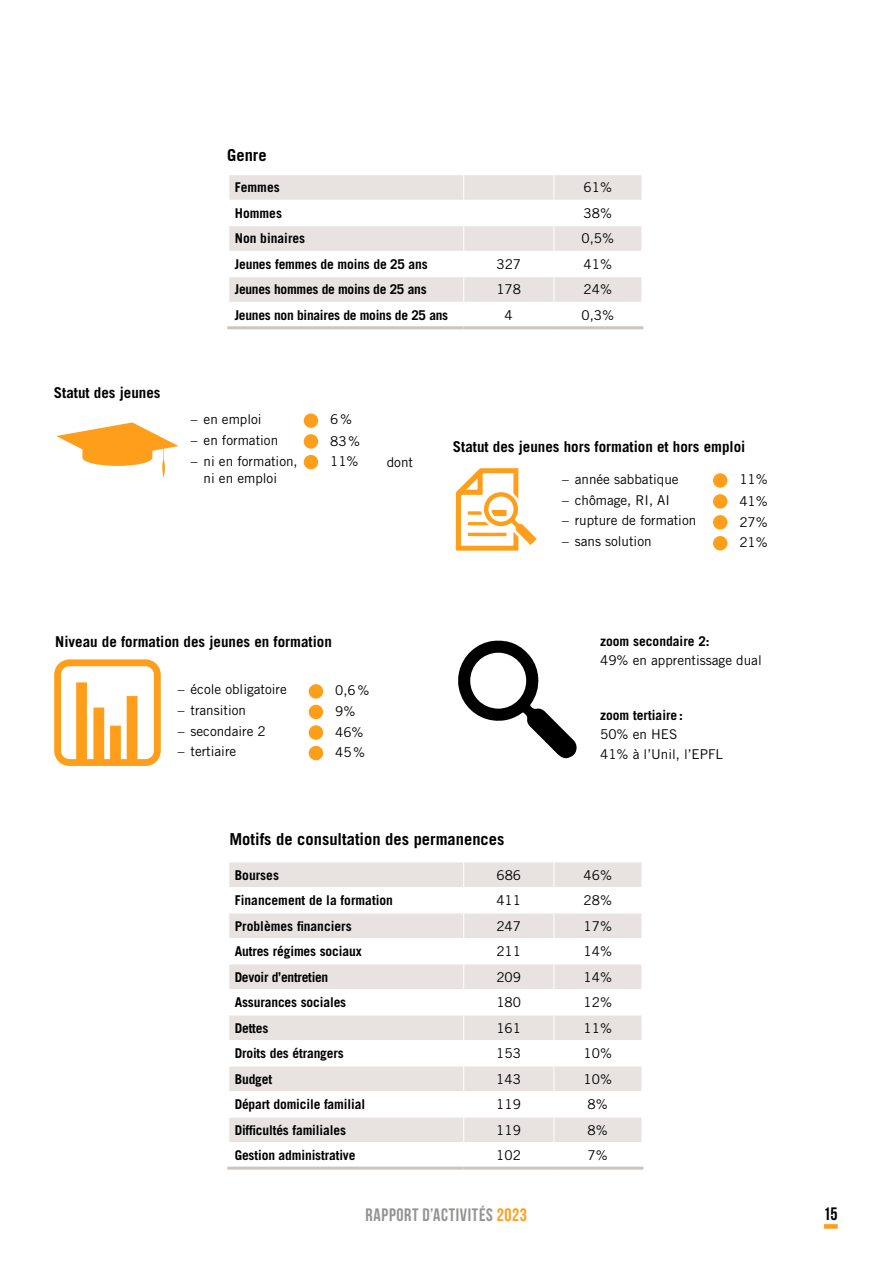
<style>
.page{position:relative;width:893px;height:1263px;background:#fff}
.page>*{position:absolute;margin:0;border:0;box-sizing:border-box;transform-origin:0 0}
.t1{font:700 18px "Bebas Neue";letter-spacing:.035em;color:#959391}
.t2{font:700 18px "Bebas Neue";color:#000}
.t3{font:700 16.5px "Trade Gothic LT Std";color:#000}
.t4{font:700 15px "Trade Gothic LT Std";color:#000}
.t5{font:13.5px/21.1px "Trade Gothic LT Std";color:#000}
.t6{font:700 13.5px "Trade Gothic LT Std";letter-spacing:-.01em;color:#000}
.s1{color:#ff9e1a}
</style>
<div class="page">
<div style="left:824px;top:1224px;width:14px;height:5px;background:#ff9e1a"></div>
<svg style="left:54px;top:659px;width:107px;height:107px"></svg>
<div style="left:309px;top:684px;width:14px;height:15px;background:#ff9e1a;border-radius:50%"></div>
<div style="left:309px;top:705px;width:14px;height:14px;background:#ff9e1a;border-radius:50%"></div>
<div style="left:309px;top:725px;width:14px;height:15px;background:#ff9e1a;border-radius:50%"></div>
<div style="left:309px;top:746px;width:14px;height:14px;background:#ff9e1a;border-radius:50%"></div>
<svg style="left:458px;top:640px;width:119px;height:118px"></svg>
<div style="left:229px;top:175px;width:413px;height:25px;background:#e8e3e0"></div>
<svg style="left:229px;top:226px;width:413px;height:76px;fill:#e8e3e0"></svg>
<hr style="left:228px;top:276px;width:236px;height:1px;background:#fff">
<hr style="left:464px;top:276px;width:90px;height:1px;background:#fff">
<hr style="left:554px;top:276px;width:88px;height:1px;background:#fff">
<svg style="left:463px;top:175px;width:1px;height:127px"></svg>
<svg style="left:553px;top:175px;width:1px;height:127px"></svg>
<hr style="left:228px;top:200px;width:236px;height:1px;background:#fff">
<hr style="left:464px;top:200px;width:90px;height:1px;background:#fff">
<hr style="left:228px;top:251px;width:236px;height:1px;background:#fff">
<hr style="left:464px;top:251px;width:90px;height:1px;background:#fff">
<hr style="left:554px;top:251px;width:88px;height:1px;background:#fff">
<hr style="left:227px;top:326px;width:237px;height:3px;background:#cdc4bf">
<hr style="left:464px;top:326px;width:90px;height:3px;background:#cdc4bf">
<hr style="left:554px;top:326px;width:89px;height:3px;background:#cdc4bf">
<div style="left:229px;top:862px;width:413px;height:25px;background:#e8e3e0"></div>
<svg style="left:229px;top:913px;width:413px;height:229px;fill:#e8e3e0"></svg>
<hr style="left:228px;top:963px;width:236px;height:1px;background:#fff">
<hr style="left:464px;top:963px;width:90px;height:1px;background:#fff">
<hr style="left:554px;top:963px;width:88px;height:1px;background:#fff">
<hr style="left:228px;top:1015px;width:236px;height:1px;background:#fff">
<hr style="left:464px;top:1015px;width:90px;height:1px;background:#fff">
<hr style="left:554px;top:1015px;width:88px;height:1px;background:#fff">
<hr style="left:228px;top:1066px;width:236px;height:1px;background:#fff">
<hr style="left:464px;top:1066px;width:90px;height:1px;background:#fff">
<hr style="left:554px;top:1066px;width:88px;height:1px;background:#fff">
<hr style="left:228px;top:1117px;width:236px;height:1px;background:#fff">
<hr style="left:464px;top:1117px;width:90px;height:1px;background:#fff">
<hr style="left:554px;top:1117px;width:88px;height:1px;background:#fff">
<svg style="left:463px;top:862px;width:1px;height:280px"></svg>
<svg style="left:553px;top:862px;width:1px;height:280px"></svg>
<hr style="left:228px;top:887px;width:236px;height:1px;background:#fff">
<hr style="left:464px;top:887px;width:90px;height:1px;background:#fff">
<hr style="left:228px;top:938px;width:236px;height:1px;background:#fff">
<hr style="left:464px;top:938px;width:90px;height:1px;background:#fff">
<hr style="left:554px;top:938px;width:88px;height:1px;background:#fff">
<hr style="left:228px;top:989px;width:236px;height:1px;background:#fff">
<hr style="left:464px;top:989px;width:90px;height:1px;background:#fff">
<hr style="left:554px;top:989px;width:88px;height:1px;background:#fff">
<hr style="left:228px;top:1040px;width:236px;height:1px;background:#fff">
<hr style="left:464px;top:1040px;width:90px;height:1px;background:#fff">
<hr style="left:554px;top:1040px;width:88px;height:1px;background:#fff">
<hr style="left:228px;top:1091px;width:236px;height:1px;background:#fff">
<hr style="left:464px;top:1091px;width:90px;height:1px;background:#fff">
<hr style="left:554px;top:1091px;width:88px;height:1px;background:#fff">
<hr style="left:227px;top:1166px;width:237px;height:3px;background:#cdc4bf">
<hr style="left:464px;top:1166px;width:90px;height:3px;background:#cdc4bf">
<hr style="left:554px;top:1166px;width:89px;height:3px;background:#cdc4bf">
<div style="left:713px;top:473px;width:14px;height:15px;background:#ff9e1a;border-radius:50%"></div>
<div style="left:713px;top:494px;width:14px;height:15px;background:#ff9e1a;border-radius:50%"></div>
<div style="left:713px;top:515px;width:14px;height:15px;background:#ff9e1a;border-radius:50%"></div>
<div style="left:713px;top:536px;width:14px;height:14px;background:#ff9e1a;border-radius:50%"></div>
<svg style="left:456px;top:468px;width:81px;height:83px"></svg>
<div style="left:304px;top:413px;width:14px;height:15px;background:#ff9e1a;border-radius:50%"></div>
<div style="left:304px;top:434px;width:14px;height:15px;background:#ff9e1a;border-radius:50%"></div>
<div style="left:304px;top:455px;width:14px;height:14px;background:#ff9e1a;border-radius:50%"></div>
<svg style="left:56px;top:422px;width:123px;height:56px"></svg>
<p class="t4" style="left:54px;top:384px;width:108px">Statut des jeunes</p>
<p class="t3" style="left:227px;top:145px;width:41px">Genre</p>
<p class="t6" style="left:235px;top:179px;width:46px">Femmes</p>
<p class="t5" style="left:584px;top:177px;width:30px">61%</p>
<p class="t6" style="left:235px;top:205px;width:49px">Hommes</p>
<p class="t5" style="left:584px;top:202px;width:30px">38%</p>
<p class="t6" style="left:235px;top:230px;width:72px">Non binaires</p>
<p class="t5" style="left:582px;top:228px;width:34px">0,5%</p>
<p class="t6" style="left:235px;top:256px;width:195px">Jeunes femmes de moins de 25 ans</p>
<p class="t5" style="left:496px;top:253px;width:26px">327</p>
<p class="t5" style="left:584px;top:253px;width:30px">41%</p>
<p class="t6" style="left:235px;top:281px;width:193px">Jeunes hommes de moins de 25 ans</p>
<p class="t5" style="left:496px;top:279px;width:26px">178</p>
<p class="t5" style="left:584px;top:279px;width:30px">24%</p>
<p class="t6" style="left:235px;top:307px;width:215px">Jeunes non binaires de moins de 25 ans</p>
<p class="t5" style="left:505px;top:304px;width:10px">4</p>
<p class="t5" style="left:582px;top:304px;width:34px">0,3%</p>
<p class="t5" style="left:191px;top:408px;width:72px">– en emploi</p>
<p class="t5" style="left:191px;top:429px;width:89px">– en formation</p>
<p class="t5" style="left:191px;top:453px;width:108px;line-height:16.5px;text-align:center">– ni en formation, ni en emploi</p>
<p class="t5" style="left:387px;top:451px;width:28px">dont</p>
<p class="t5" style="left:330px;top:408px;width:32px">6%<br>83%<br>11%</p>
<p class="t4" style="left:453px;top:437px;width:294px">Statut des jeunes hors formation et hors emploi</p>
<p class="t5" style="left:562px;top:468px;width:118px">– année sabbatique</p>
<p class="t5" style="left:562px;top:489px;width:109px">– chômage, RI, AI</p>
<p class="t5" style="left:562px;top:510px;width:136px">– rupture de formation</p>
<p class="t5" style="left:562px;top:530px;width:91px">– sans solution</p>
<p class="t5" style="left:739px;top:468px;width:30px;text-align:justify">11% 41% 27% 21%</p>
<p class="t4" style="left:55px;top:632px;width:278px">Niveau de formation des jeunes en formation</p>
<p class="t5" style="left:178px;top:678px;width:111px">– école obligatoire</p>
<p class="t5" style="left:178px;top:699px;width:70px">– transition</p>
<p class="t5" style="left:178px;top:720px;width:90px">– secondaire 2</p>
<p class="t5" style="left:178px;top:741px;width:60px">– tertiaire</p>
<p class="t5" style="left:335px;top:679px;width:36px">0,6%<br>9%<br>46%<br>45%</p>
<p class="t3" style="left:229px;top:829px;width:277px">Motifs de consultation des permanences</p>
<p class="t6" style="left:600px;top:633px;width:111px">zoom secondaire 2:</p>
<p class="t5" style="left:600px;top:650px;width:163px">49% en apprentissage dual</p>
<p class="t6" style="left:600px;top:706px;width:84px">zoom tertiaire:</p>
<p class="t5" style="left:600px;top:724px;width:124px;line-height:19.5px">50% en HES<br>41% à l’Unil, l’EPFL</p>
<p class="t6" style="left:235px;top:866px;width:46px">Bourses</p>
<p class="t5" style="left:496px;top:864px;width:26px">686</p>
<p class="t5" style="left:584px;top:864px;width:30px">46%</p>
<p class="t6" style="left:235px;top:892px;width:160px">Financement de la formation</p>
<p class="t5" style="left:496px;top:889px;width:26px">411</p>
<p class="t5" style="left:584px;top:889px;width:30px">28%</p>
<p class="t6" style="left:235px;top:917px;width:118px">Problèmes financiers</p>
<p class="t5" style="left:496px;top:915px;width:26px">247</p>
<p class="t5" style="left:584px;top:915px;width:30px">17%</p>
<p class="t6" style="left:235px;top:943px;width:128px">Autres régimes sociaux</p>
<p class="t5" style="left:496px;top:940px;width:26px">211</p>
<p class="t5" style="left:584px;top:940px;width:30px">14%</p>
<p class="t6" style="left:235px;top:968px;width:95px">Devoir d’entretien</p>
<p class="t5" style="left:496px;top:966px;width:26px">209</p>
<p class="t5" style="left:584px;top:966px;width:30px">14%</p>
<p class="t6" style="left:235px;top:994px;width:113px">Assurances sociales</p>
<p class="t5" style="left:496px;top:991px;width:26px">180</p>
<p class="t5" style="left:584px;top:991px;width:30px">12%</p>
<p class="t6" style="left:235px;top:1019px;width:35px">Dettes</p>
<p class="t5" style="left:496px;top:1017px;width:26px">161</p>
<p class="t5" style="left:584px;top:1017px;width:30px">11%</p>
<p class="t6" style="left:235px;top:1045px;width:111px">Droits des étrangers</p>
<p class="t5" style="left:496px;top:1043px;width:26px">153</p>
<p class="t5" style="left:583px;top:1043px;width:30px">10%</p>
<p class="t6" style="left:235px;top:1070px;width:39px">Budget</p>
<p class="t5" style="left:496px;top:1068px;width:26px">143</p>
<p class="t5" style="left:583px;top:1068px;width:30px">10%</p>
<p class="t6" style="left:235px;top:1096px;width:132px">Départ domicile familial</p>
<p class="t5" style="left:496px;top:1094px;width:26px">119</p>
<p class="t5" style="left:588px;top:1094px;width:22px">8%</p>
<p class="t6" style="left:235px;top:1121px;width:113px">Difficultés familiales</p>
<p class="t5" style="left:496px;top:1119px;width:26px">119</p>
<p class="t5" style="left:588px;top:1119px;width:22px">8%</p>
<p class="t6" style="left:235px;top:1147px;width:122px">Gestion administrative</p>
<p class="t5" style="left:496px;top:1145px;width:26px">102</p>
<p class="t5" style="left:588px;top:1145px;width:22px">7%</p>
<h1 class="t1" style="left:366px;top:1204px;width:163px">RAPPORT D’ACTIVITÉS <span class="s1">2023</span></h1>
<h1 class="t2" style="left:823px;top:1204px;width:16px">15</h1>
</div>
